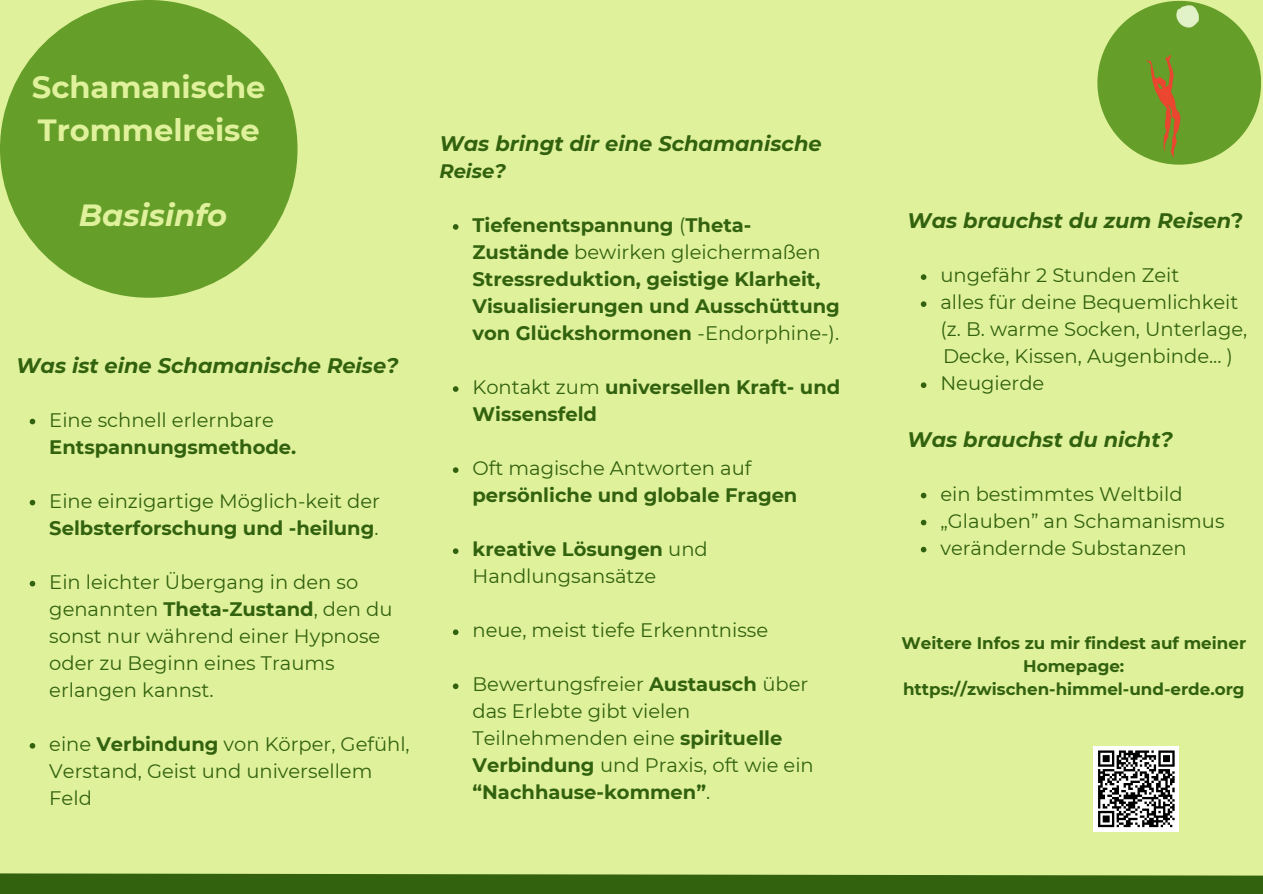
<style>
.page{position:relative;width:1263px;height:894px;background:#fff}
.page>*{position:absolute;margin:0;border:0;box-sizing:border-box;transform-origin:0 0}
.t1{font:700 30.6px/42.8px "Montserrat";color:#e0f19c}
.t2{font:italic 700 30.6px "Montserrat";color:#e0f19c}
.t3{font:italic 700 21px "Montserrat";color:#32620e}
.t4{font:19.5px/27px "Montserrat";color:#32620e}
.t5{font:700 19.5px/27px "Montserrat";color:#32620e}
.t6{font:italic 700 19.5px "Montserrat";color:#32620e}
.t7{font:700 16.65px/23px "Montserrat";color:#32620e;text-align:center}
.s1{font-weight:700}
.s2{font-weight:400}
.s3{font-style:normal}
</style>
<div class="page">
<div style="left:0;top:0;width:1263px;height:893px;background:#e0f19c"></div>
<div style="left:0;top:0;width:298px;height:298px;background:#669e2a;border-radius:50%"></div>
<svg style="left:1097px;top:1px;width:163px;height:163px"></svg>
<img style="left:1147px;top:5px;width:51px;height:152px">
<div style="left:1093px;top:745px;width:86px;height:86px;background:#fff"></div>
<svg style="left:1098px;top:750px;width:77px;height:78px"></svg>
<svg style="left:453px;top:224px;width:5px;height:6px"></svg>
<svg style="left:453px;top:386px;width:5px;height:6px"></svg>
<svg style="left:453px;top:467px;width:5px;height:6px"></svg>
<svg style="left:453px;top:548px;width:5px;height:6px"></svg>
<svg style="left:453px;top:629px;width:5px;height:6px"></svg>
<svg style="left:453px;top:683px;width:5px;height:6px"></svg>
<svg style="left:0;top:873px;width:1263px;height:20px;background:#3f6c18"></svg>
<svg style="left:30px;top:418px;width:5px;height:6px"></svg>
<svg style="left:30px;top:499px;width:5px;height:6px"></svg>
<svg style="left:30px;top:580px;width:5px;height:6px"></svg>
<svg style="left:30px;top:743px;width:5px;height:5px"></svg>
<svg style="left:921px;top:274px;width:5px;height:6px"></svg>
<svg style="left:921px;top:301px;width:5px;height:6px"></svg>
<svg style="left:921px;top:382px;width:5px;height:6px"></svg>
<svg style="left:921px;top:492px;width:5px;height:6px"></svg>
<svg style="left:921px;top:519px;width:5px;height:6px"></svg>
<svg style="left:921px;top:546px;width:5px;height:6px"></svg>
<p class="t1" style="left:32px;top:65px;width:235px">Schamanische<br>Trommelreise</p>
<p class="t2" style="left:79px;top:196px;width:150px">Basisinfo</p>
<p class="t3" style="left:16px;top:352px;width:384px">Was ist eine Schamanische Reise?</p>
<h2 class="t4" style="left:49px;top:406px;width:249px">Eine schnell erlernbare<br><span class="s1">Entspannungsmethode.</span></h2>
<p class="t4" style="left:49px;top:487px;width:332px">Eine einzigartige Möglich-keit der<br><span class="s1">Selbsterforschung und -heilung</span>.</p>
<p class="t4" style="left:49px;top:568px;width:345px">Ein leichter Übergang in den so genannten <span class="s1">Theta-Zustand</span>, den du sonst nur während einer Hypnose oder zu Beginn eines Traums erlangen kannst.</p>
<h3 class="t4" style="left:49px;top:730px;width:362px">eine <span class="s1">Verbindung</span> von Körper, Gefühl,<br>Verstand, Geist und universellem<br>Feld</h3>
<h1 class="t3" style="left:439px;top:130px;width:384px">Was bringt dir eine Schamanische</h1>
<h1 class="t6" style="left:439px;top:159px;width:68px">Reise?</h1>
<p class="t5" style="left:472px;top:211px;width:369px">Tiefenentspannung <span class="s2">(</span>Theta-Zustände <span class="s2">bewirken gleichermaßen </span>Stressreduktion, geistige Klarheit, Visualisierungen und Ausschüttung von Glückshormonen <span class="s2">-Endorphine-).</span></p>
<h2 class="t5" style="left:472px;top:373px;width:369px"><span class="s2">Kontakt zum</span> universellen Kraft- und<br>Wissensfeld</h2>
<p class="t5" style="left:472px;top:454px;width:326px"><span class="s2">Oft magische Antworten auf </span>persönliche und globale Fragen</p>
<h3 class="t4" style="left:472px;top:535px;width:237px"><span class="s1">kreative Lösungen</span> und<br>Handlungsansätze</h3>
<p class="t4" style="left:472px;top:616px;width:297px">neue, meist tiefe Erkenntnisse</p>
<p class="t4" style="left:472px;top:670px;width:343px">Bewertungsfreier <span class="s1">Austausch</span> über das Erlebte gibt vielen<br>Teilnehmenden eine <span class="s1">spirituelle<br>Verbindung</span> und Praxis, oft wie ein <span class="s1">“Nachhause-kommen”</span>.</p>
<p class="t3" style="left:907px;top:208px;width:338px">Was brauchst du zum Reisen<span class="s3">?</span></p>
<h2 class="t4" style="left:940px;top:261px;width:241px">ungefähr 2 Stunden Zeit</h2>
<p class="t4" style="left:940px;top:288px;width:308px">alles für deine Bequemlichkeit (z. B. warme Socken, Unterlage,</p>
<p class="t4" style="left:943px;top:342px;width:291px">Decke, Kissen, Augenbinde... )</p>
<p class="t4" style="left:940px;top:369px;width:105px">Neugierde</p>
<h2 class="t3" style="left:907px;top:426px;width:267px">Was brauchst du nicht?</h2>
<p class="t4" style="left:940px;top:480px;width:244px">ein bestimmtes Weltbild</p>
<p class="t4" style="left:940px;top:507px;width:286px">„Glauben” an Schamanismus</p>
<p class="t4" style="left:940px;top:534px;width:248px">verändernde Substanzen</p>
<p class="t7" style="left:901px;top:631px;width:346px">Weitere Infos zu mir findest auf meiner<br>Homepage:</p>
<p class="t7" style="left:903px;top:677px;width:343px">https://zwischen-himmel-und-erde.org</p>
</div>
